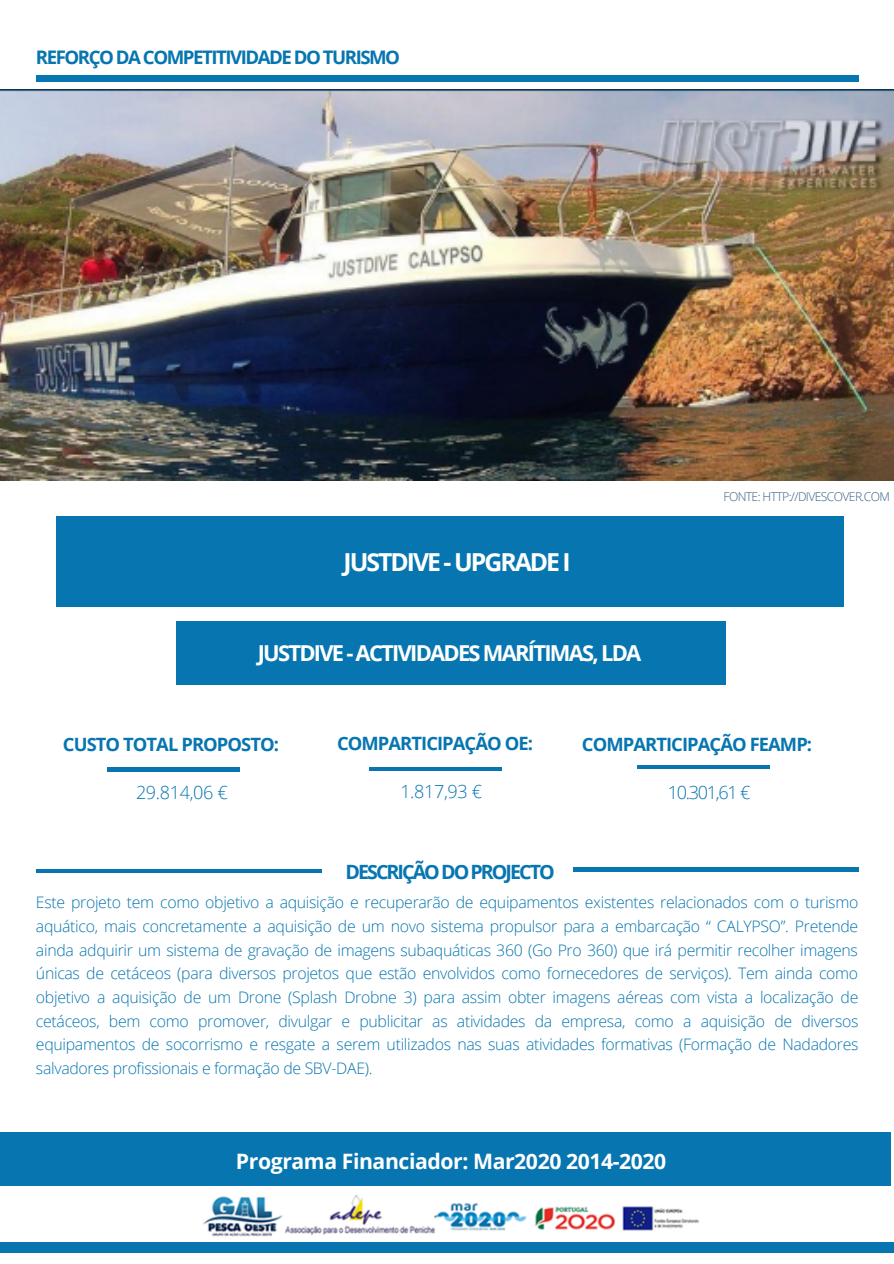
<style>
.page{position:relative;width:894px;height:1264px;background:#fff}
.page>*{position:absolute;margin:0;border:0;box-sizing:border-box;transform-origin:0 0}
.t1{font:700 24.75px "Open Sans";letter-spacing:-.08em;color:#fff}
.t2{font:700 21.9px "Open Sans";letter-spacing:-.08em;color:#fff}
.t3{font:700 21.15px "Open Sans";letter-spacing:-.02em;color:#fff}
.t4{font:700 19.65px "Open Sans";letter-spacing:-.1em;color:#0776b0}
.t5{font:700 18.75px "Open Sans";letter-spacing:-.08em;color:#0776b0}
.t6{font:700 18.3px "Open Sans";letter-spacing:-.05em;color:#0776b0}
.t7{font:300 18px "Open Sans";letter-spacing:-.02em;color:#0776b0}
.t8{font:300 15.9px/23.7px "Open Sans";letter-spacing:-.02em;color:#0776b0;text-align:justify}
.t9{font:300 12.15px "Open Sans";letter-spacing:-.05em;color:#355d82}
</style>
<div class="page">
<div style="left:56px;top:516px;width:787px;height:90px;background:#0776b0"></div>
<div style="left:0;top:1132px;width:890px;height:53px;background:#0776b0"></div>
<hr style="left:573px;top:867px;width:285px;height:4px;background:#0776b0">
<hr style="left:107px;top:768px;width:133px;height:3px;background:#0776b0">
<hr style="left:369px;top:767px;width:133px;height:3px;background:#0776b0">
<div style="left:0;top:1242px;width:893px;height:10px;background:#0776b0"></div>
<div style="left:176px;top:621px;width:550px;height:63px;background:#0776b0"></div>
<div style="left:36px;top:76px;width:822px;height:5px;background:#0776b0"></div>
<hr style="left:637px;top:765px;width:132px;height:3px;background:#0776b0">
<img style="left:203px;top:1194px;width:496px;height:43px">
<hr style="left:36px;top:869px;width:285px;height:3px;background:#0776b0">
<img style="left:0;top:89px;width:893px;height:391px">
<p class="t5" style="left:36px;top:44px;width:365px">REFORÇO DA COMPETITIVIDADE DO TURISMO</p>
<p class="t1" style="left:343px;top:544px;width:229px">JUSTDIVE - UPGRADE I</p>
<p class="t2" style="left:258px;top:637px;width:385px">JUSTDIVE - ACTIVIDADES MARÍTIMAS, LDA</p>
<p class="t9" style="left:723px;top:488px;width:168px">FONTE: HTTP://DIVESCOVER.COM</p>
<p class="t6" style="left:63px;top:731px;width:217px">CUSTO TOTAL PROPOSTO:</p>
<p class="t6" style="left:337px;top:730px;width:197px">COMPARTICIPAÇÃO OE:</p>
<p class="t6" style="left:581px;top:731px;width:232px">COMPARTICIPAÇÃO FEAMP:</p>
<p class="t7" style="left:136px;top:779px;width:93px">29.814,06 €</p>
<p class="t7" style="left:400px;top:778px;width:83px">1.817,93 €</p>
<p class="t7" style="left:667px;top:779px;width:84px">10.301,61 €</p>
<p class="t4" style="left:345px;top:857px;width:211px">DESCRIÇÃO DO PROJECTO</p>
<p class="t8" style="left:36px;top:890px;width:823px">Este projeto tem como objetivo a aquisição e recuperarão de equipamentos existentes relacionados com o turismo aquático, mais concretamente a aquisição de um novo sistema propulsor para a embarcação “ CALYPSO”. Pretende ainda adquirir um sistema de gravação de imagens subaquáticas 360 (Go Pro 360) que irá permitir recolher imagens únicas de cetáceos (para diversos projetos que estão envolvidos como fornecedores de serviços). Tem ainda como objetivo a aquisição de um Drone (Splash Drobne 3) para assim obter imagens aéreas com vista a localização de cetáceos, bem como promover, divulgar e publicitar as atividades da empresa, como a aquisição de diversos equipamentos de socorrismo e resgate a serem utilizados nas suas atividades formativas (Formação de Nadadores salvadores profissionais e formação de SBV-DAE).</p>
<p class="t3" style="left:236px;top:1145px;width:432px">Programa Financiador: Mar2020 2014-2020</p>
</div>
